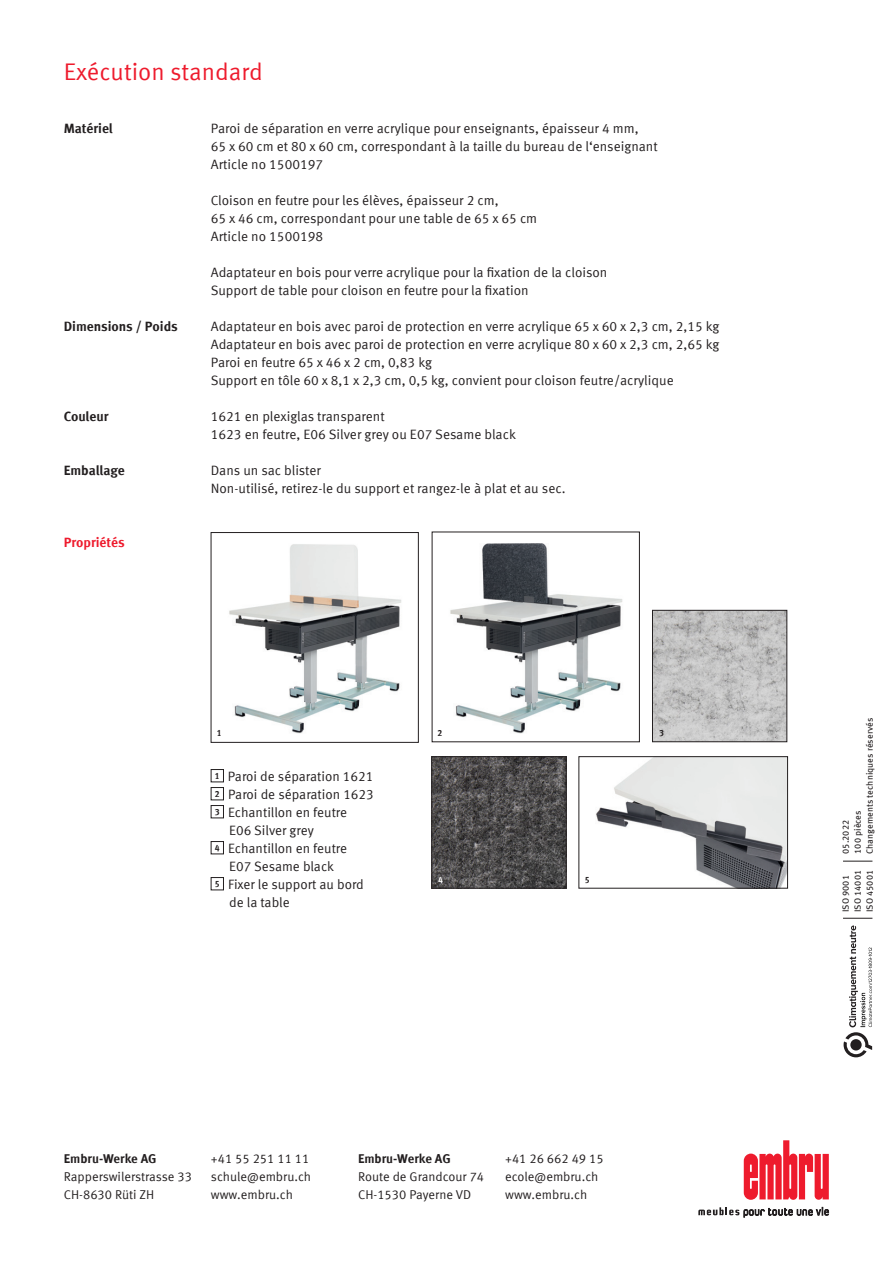
<style>
.page{position:relative;width:893px;height:1263px;background:#fff}
.page>*{position:absolute;margin:0;border:0;box-sizing:border-box;transform-origin:0 0}
.Untertitel_rot{font:24px "Meta Offc Norm";color:#ee1b2d}
.Lauftext_B_x_T_x_H{font:13.5px "Meta Offc Norm";color:#231f20}
.Legende{font:13.5px/18px "Meta Offc Norm";color:#231f20}
.Lauftext_B_x_T_x_H-2{font:700 13.5px "Meta Offc";color:#231f20}
.Lauftext{font:700 13.5px "Meta Offc";color:#ee1b2d}
.Adressblock{font:12.75px "Meta Offc Norm";color:#231f20}
.Adressblock-2{font:700 12.75px "Meta Offc";color:#231f20}
.Druckvermerk{font:9px "Meta Offc";letter-spacing:.01em;color:#231f20}
.Legendenzahl_schwarz{font:700 9px "Meta Offc";color:#231f20;scale:.96 1}
.Legendenzahl_schwarz-2{font:700 9px "Meta Offc";color:#fff;scale:.96 1}
</style>
<div class="page">
<svg style="left:698px;top:1207px;width:131px;height:10px"></svg>
<svg style="left:744px;top:1140px;width:85px;height:60px"></svg>
<svg style="left:843px;top:861px;width:29px;height:1px"></svg>
<svg style="left:843px;top:918px;width:29px;height:1px"></svg>
<svg style="left:844px;top:925px;width:28px;height:132px"></svg>
<img style="left:229px;top:544px;width:172px;height:190px">
<img style="left:434px;top:758px;width:130px;height:128px">
<div style="left:432px;top:756px;width:134px;height:132px;border:1px solid #231f20"></div>
<img style="left:654px;top:612px;width:131px;height:128px">
<div style="left:652px;top:610px;width:135px;height:132px;border:1px solid #231f20"></div>
<div style="left:211px;top:769px;width:13px;height:13px;border:1px solid #231f20"></div>
<div style="left:211px;top:787px;width:13px;height:13px;border:1px solid #231f20"></div>
<div style="left:211px;top:805px;width:13px;height:13px;border:1px solid #231f20"></div>
<div style="left:211px;top:841px;width:13px;height:13px;border:1px solid #231f20"></div>
<div style="left:211px;top:877px;width:13px;height:13px;border:1px solid #231f20"></div>
<img style="left:596px;top:758px;width:190px;height:128px">
<div style="left:579px;top:756px;width:209px;height:132px;border:1px solid #231f20"></div>
<img style="left:450px;top:543px;width:173px;height:191px">
<p class="Untertitel_rot" style="left:64px;top:58px;width:200px">Exécution standard</p>
<p class="Lauftext_B_x_T_x_H-2" style="left:64px;top:120px;width:51px">Matériel</p>
<p class="Lauftext_B_x_T_x_H" style="left:211px;top:120px;width:429px">Paroi de séparation en verre acrylique pour enseignants, épaisseur 4 mm,</p>
<p class="Lauftext_B_x_T_x_H" style="left:211px;top:138px;width:448px">65 x 60 cm et 80 x 60 cm, correspondant à la taille du bureau de l‘enseignant</p>
<p class="Lauftext_B_x_T_x_H" style="left:211px;top:156px;width:114px">Article no 1500197</p>
<p class="Lauftext_B_x_T_x_H" style="left:211px;top:192px;width:289px">Cloison en feutre pour les élèves, épaisseur 2 cm,</p>
<p class="Lauftext_B_x_T_x_H" style="left:211px;top:210px;width:328px">65 x 46 cm, correspondant pour une table de 65 x 65 cm</p>
<p class="Lauftext_B_x_T_x_H" style="left:211px;top:228px;width:114px">Article no 1500198</p>
<p class="Lauftext_B_x_T_x_H" style="left:211px;top:264px;width:398px">Adaptateur en bois pour verre acrylique pour la fixation de la cloison</p>
<p class="Lauftext_B_x_T_x_H" style="left:211px;top:282px;width:319px">Support de table pour cloison en feutre pour la fixation</p>
<p class="Lauftext_B_x_T_x_H-2" style="left:64px;top:318px;width:116px">Dimensions / Poids</p>
<p class="Lauftext_B_x_T_x_H" style="left:211px;top:318px;width:510px">Adaptateur en bois avec paroi de protection en verre acrylique 65 x 60 x 2,3 cm, 2,15 kg</p>
<p class="Lauftext_B_x_T_x_H" style="left:211px;top:336px;width:510px">Adaptateur en bois avec paroi de protection en verre acrylique 80 x 60 x 2,3 cm, 2,65 kg</p>
<p class="Lauftext_B_x_T_x_H" style="left:211px;top:354px;width:223px">Paroi en feutre 65 x 46 x 2 cm, 0,83 kg</p>
<p class="Lauftext_B_x_T_x_H" style="left:211px;top:372px;width:464px">Support en tôle 60 x 8,1 x 2,3 cm, 0,5 kg, convient pour cloison feutre/acrylique</p>
<p class="Lauftext_B_x_T_x_H-2" style="left:64px;top:408px;width:46px">Couleur</p>
<p class="Lauftext_B_x_T_x_H" style="left:211px;top:408px;width:175px">1621 en plexiglas transparent</p>
<p class="Lauftext_B_x_T_x_H" style="left:211px;top:426px;width:307px">1623 en feutre, E06 Silver grey ou E07 Sesame black</p>
<p class="Lauftext_B_x_T_x_H-2" style="left:64px;top:462px;width:63px">Emballage</p>
<p class="Lauftext_B_x_T_x_H" style="left:211px;top:462px;width:112px">Dans un sac blister</p>
<p class="Lauftext_B_x_T_x_H" style="left:211px;top:480px;width:356px">Non-utilisé, retirez-le du support et rangez-le à plat et au sec.</p>
<p class="Lauftext" style="left:64px;top:534px;width:62px">Propriétés</p>
<p class="Legendenzahl_schwarz" style="left:217px;top:728px;width:7px">1</p>
<p class="Legendenzahl_schwarz" style="left:215px;top:770px;width:7px">1</p>
<p class="Legende" style="left:228px;top:767px;width:147px">Paroi de séparation 1621</p>
<p class="Legendenzahl_schwarz" style="left:215px;top:788px;width:7px">2</p>
<p class="Legende" style="left:228px;top:785px;width:147px">Paroi de séparation 1623</p>
<p class="Legendenzahl_schwarz" style="left:215px;top:806px;width:7px">3</p>
<p class="Legende" style="left:228px;top:803px;width:120px">Echantillon en feutre<br>E06 Silver grey</p>
<p class="Legendenzahl_schwarz" style="left:215px;top:842px;width:7px">4</p>
<p class="Legende" style="left:228px;top:839px;width:120px">Echantillon en feutre<br>E07 Sesame black</p>
<p class="Legendenzahl_schwarz" style="left:215px;top:878px;width:7px">5</p>
<p class="Legende" style="left:228px;top:875px;width:137px">Fixer le support au bord de la table</p>
<p class="Legendenzahl_schwarz" style="left:438px;top:728px;width:7px">2</p>
<p class="Legendenzahl_schwarz" style="left:659px;top:728px;width:7px">3</p>
<p class="Legendenzahl_schwarz-2" style="left:438px;top:874px;width:7px">4</p>
<p class="Legendenzahl_schwarz" style="left:585px;top:874px;width:7px">5</p>
<p class="Adressblock-2" style="left:64px;top:1151px;width:94px">Embru-Werke AG</p>
<p class="Adressblock" style="left:64px;top:1169px;width:130px">Rapperswilerstrasse 33</p>
<p class="Adressblock" style="left:64px;top:1187px;width:92px">CH-8630 Rüti ZH</p>
<p class="Adressblock" style="left:211px;top:1151px;width:100px">+41 55 251 11 11</p>
<p class="Adressblock" style="left:211px;top:1169px;width:102px">schule@embru.ch</p>
<p class="Adressblock" style="left:211px;top:1187px;width:84px">www.embru.ch</p>
<p class="Adressblock-2" style="left:358px;top:1151px;width:94px">Embru-Werke AG</p>
<p class="Adressblock" style="left:358px;top:1169px;width:128px">Route de Grandcour 74</p>
<p class="Adressblock" style="left:358px;top:1187px;width:115px">CH-1530 Payerne VD</p>
<p class="Adressblock" style="left:505px;top:1151px;width:100px">+41 26 662 49 15</p>
<p class="Adressblock" style="left:505px;top:1169px;width:95px">ecole@embru.ch</p>
<p class="Adressblock" style="left:505px;top:1187px;width:84px">www.embru.ch</p>
<p class="Druckvermerk" style="left:864px;top:854px;width:138px;rotate:-90deg">Changements techniques réservés</p>
<p class="Druckvermerk" style="left:840px;top:854px;width:35px;rotate:-90deg">05.2022</p>
<p class="Druckvermerk" style="left:852px;top:854px;width:45px;rotate:-90deg">100 pièces</p>
<p class="Druckvermerk" style="left:840px;top:912px;width:39px;rotate:-90deg">ISO 9001</p>
<p class="Druckvermerk" style="left:852px;top:912px;width:44px;rotate:-90deg">ISO 14001</p>
<p class="Druckvermerk" style="left:864px;top:912px;width:44px;rotate:-90deg">ISO 45001</p>
</div>
